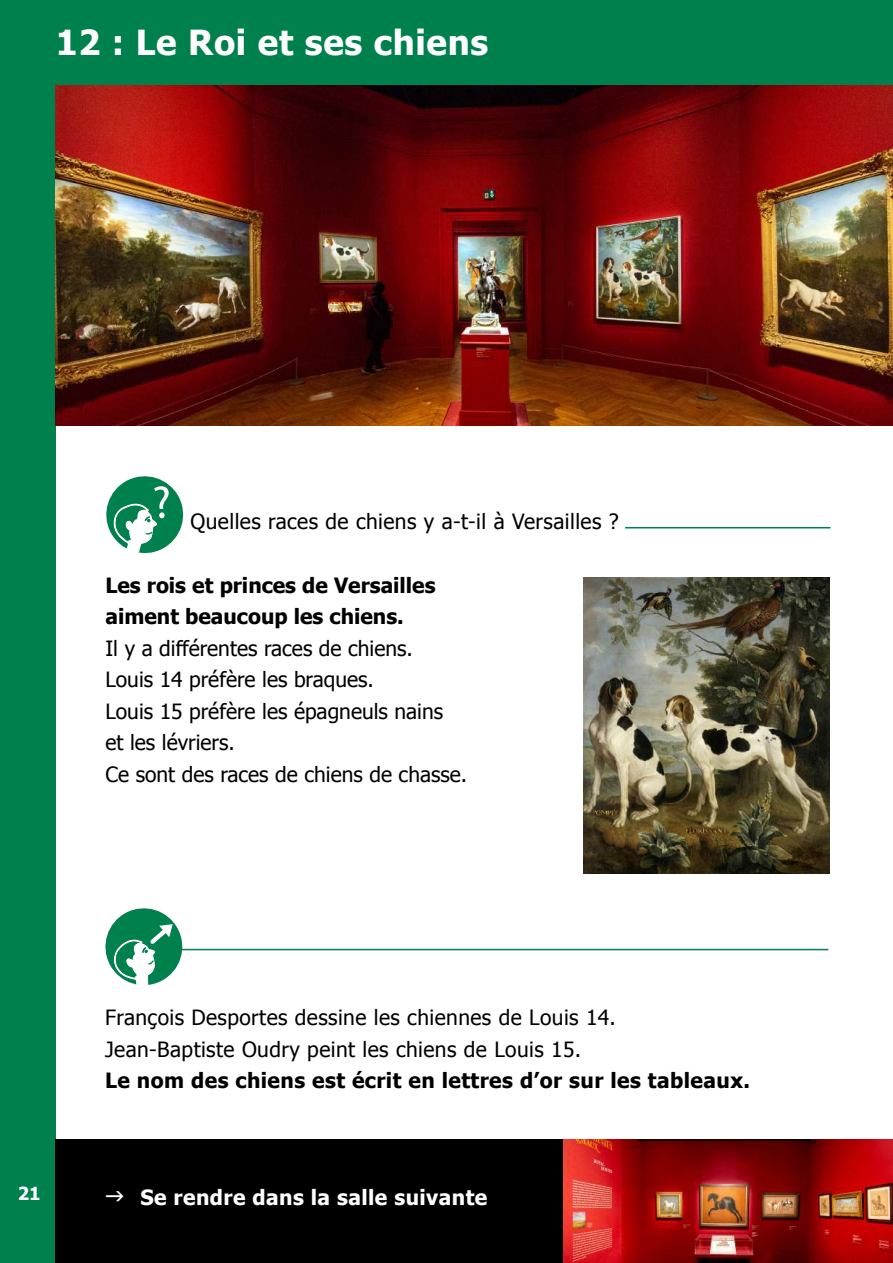
<style>
.page{position:relative;width:893px;height:1263px;background:#fff}
.page>*{position:absolute;margin:0;border:0;box-sizing:border-box;transform-origin:0 0}
.t1{font:700 34.5px "Tahoma";letter-spacing:.02em;color:#fff}
.t2{font:21px/31.5px "Tahoma";color:#000}
.t3{font:21px/31.5px "Tahoma";letter-spacing:.02em;color:#000}
.t4{font:700 21px/31.5px "Tahoma";color:#000}
.t5{font:700 21px "Tahoma";letter-spacing:.02em;color:#000}
.t6{font:700 21px "Tahoma";letter-spacing:.02em;color:#fff}
.t7{font:700 18px "Tahoma";color:#fff}
</style>
<div class="page">
<div style="left:0;top:0;width:55px;height:1263px;background:#00804d"></div>
<img style="left:584px;top:578px;width:245px;height:295px">
<div style="left:0;top:0;width:893px;height:85px;background:#00804d"></div>
<img style="left:55px;top:85px;width:838px;height:340px">
<hr style="left:166px;top:949px;width:662px;height:1px;background:#00804d">
<svg style="left:105px;top:908px;width:83px;height:77px"></svg>
<div style="left:55px;top:1140px;width:838px;height:123px;background:#000"></div>
<img style="left:563px;top:1140px;width:330px;height:123px">
<hr style="left:625px;top:527px;width:205px;height:1px;background:#00804d">
<svg style="left:106px;top:476px;width:78px;height:78px"></svg>
<h1 class="t1" style="left:56px;top:19px;width:434px">12 : Le Roi et ses chiens</h1>
<p class="t3" style="left:191px;top:505px;width:430px">Quelles races de chiens y a-t-il à Versailles ?</p>
<p class="t4" style="left:105px;top:568px;width:332px">Les rois et princes de Versailles aiment beaucoup les chiens.</p>
<p class="t2" style="left:105px;top:631px;width:363px">Il y a différentes races de chiens.<br>Louis 14 préfère les braques.<br>Louis 15 préfère les épagneuls nains<br>et les lévriers.<br>Ce sont des races de chiens de chasse.</p>
<p class="t7" style="left:18px;top:1181px;width:24px">21</p>
<p class="t3" style="left:105px;top:1001px;width:512px">François Desportes dessine les chiennes de Louis 14.<br>Jean-Baptiste Oudry peint les chiens de Louis 15.</p>
<p class="t5" style="left:105px;top:1066px;width:646px">Le nom des chiens est écrit en lettres d’or sur les tableaux.</p>
<p class="t6" style="left:140px;top:1182px;width:348px">Se rendre dans la salle suivante</p>
</div>
